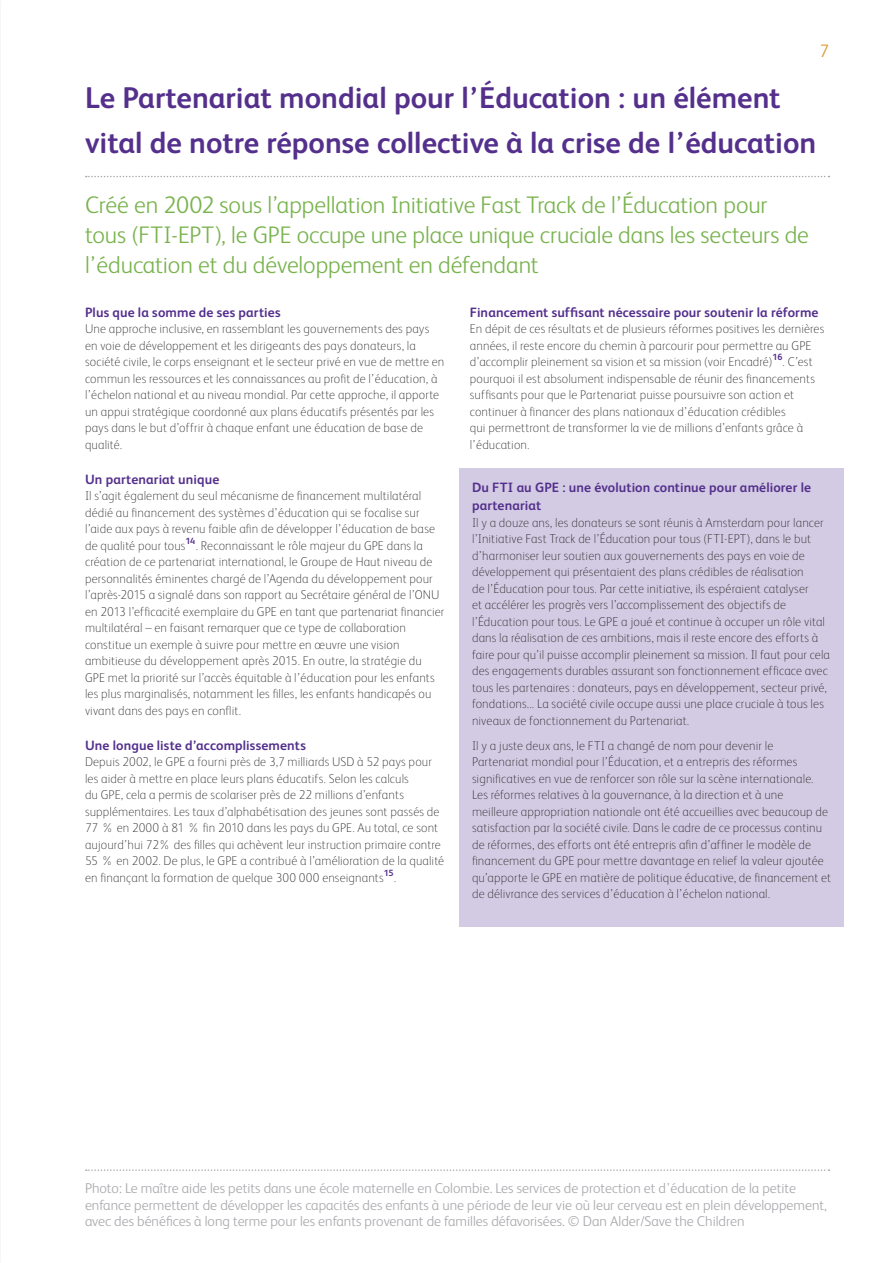
<style>
.page{position:relative;width:893px;height:1263px;background:#fff}
.page>*{position:absolute;margin:0;border:0;box-sizing:border-box;transform-origin:0 0}
.t1{font:700 30px/45px "FS Albert";color:#54308c}
.Intro_Copy{font:300 24px/30px "FS Albert";letter-spacing:-.005em;color:#79b34e}
.t2{font:300 18px "FS Albert";color:#db972e}
.Image_Credit{font:300 14.25px/16.5px "FS Albert";color:#a8a9ad}
.Subhead{font:700 13.5px/18px "FS Albert";letter-spacing:.01em;color:#54308c}
.Body_Copy{font:100 12.75px/16.5px "FS Albert";letter-spacing:.01em;color:#231f20}
.Body_Copy-2{font:700 9px "FS Albert";color:#54308c}
</style>
<div class="page">
<svg style="left:86px;top:1169px;width:743px;height:2px"></svg>
<svg style="left:86px;top:176px;width:743px;height:1px"></svg>
<div style="left:459px;top:469px;width:385px;height:458px;background:#d3cbe3"></div>
<h3 class="t2" style="left:819px;top:40px;width:11px">7</h3>
<p class="t1" style="left:85px;top:75px;width:733px">Le Partenariat mondial pour l’Éducation : un élément vital de notre réponse collective à la crise de l’éducation</p>
<p class="Intro_Copy" style="left:85px;top:190px;width:725px">Créé en 2002 sous l’appellation Initiative Fast Track de l’Éducation pour tous (FTI-EPT), le GPE occupe une place unique cruciale dans les secteurs de l’éducation et du développement en défendant</p>
<p class="Subhead" style="left:85px;top:303px;width:197px">Plus que la somme de ses parties</p>
<p class="Body_Copy" style="left:85px;top:321px;width:361px">Une approche inclusive, en rassemblant les gouvernements des pays en voie de développement et les dirigeants des pays donateurs, la société civile, le corps enseignant et le secteur privé en vue de mettre en commun les ressources et les connaissances au profit de l’éducation, à l’échelon national et au niveau mondial. Par cette approche, il apporte un appui stratégique coordonné aux plans éducatifs présentés par les pays dans le but d’offrir à chaque enfant une éducation de base de qualité.</p>
<p class="Subhead" style="left:85px;top:470px;width:136px">Un partenariat unique</p>
<p class="Body_Copy" style="left:85px;top:488px;width:352px">Il s’agit également du seul mécanisme de financement multilatéral dédié au financement des systèmes d’éducation qui se focalise sur l’aide aux pays à revenu faible afin de développer l’éducation de base de qualité pour tous</p>
<p class="Subhead" style="left:470px;top:303px;width:350px">Financement suffisant nécessaire pour soutenir la réforme</p>
<p class="Body_Copy" style="left:470px;top:321px;width:356px">En dépit de ces résultats et de plusieurs réformes positives les dernières années, il reste encore du chemin à parcourir pour permettre au GPE d’accomplir pleinement sa vision et sa mission (voir Encadré)</p>
<p class="Body_Copy-2" style="left:772px;top:352px;width:11px">16</p>
<p class="Body_Copy" style="left:470px;top:354px;width:347px;text-indent:313px">. C’est pourquoi il est absolument indispensable de réunir des financements suffisants pour que le Partenariat puisse poursuivre son action et continuer à financer des plans nationaux d’éducation crédibles<br>qui permettront de transformer la vie de millions d’enfants grâce à l’éducation.</p>
<p class="Subhead" style="left:472px;top:478px;width:341px">Du FTI au GPE : une évolution continue pour améliorer le partenariat</p>
<p class="Body_Copy" style="left:472px;top:514px;width:360px">Il y a douze ans, les donateurs se sont réunis à Amsterdam pour lancer l’Initiative Fast Track de l’Éducation pour tous (FTI-EPT), dans le but d’harmoniser leur soutien aux gouvernements des pays en voie de développement qui présentaient des plans crédibles de réalisation<br>de l’Éducation pour tous. Par cette initiative, ils espéraient catalyser<br>et accélérer les progrès vers l’accomplissement des objectifs de l’Éducation pour tous. Le GPE a joué et continue à occuper un rôle vital dans la réalisation de ces ambitions, mais il reste encore des efforts à faire pour qu’il puisse accomplir pleinement sa mission. Il faut pour cela des engagements durables assurant son fonctionnement efficace avec tous les partenaires : donateurs, pays en développement, secteur privé, fondations... La société civile occupe aussi une place cruciale à tous les niveaux de fonctionnement du Partenariat.</p>
<p class="Body_Copy" style="left:472px;top:737px;width:361px">Il y a juste deux ans, le FTI a changé de nom pour devenir le Partenariat mondial pour l’Éducation, et a entrepris des réformes significatives en vue de renforcer son rôle sur la scène internationale.<br>Les réformes relatives à la gouvernance, à la direction et à une meilleure appropriation nationale ont été accueillies avec beaucoup de satisfaction par la société civile. Dans le cadre de ce processus continu de réformes, des efforts ont été entrepris afin d’affiner le modèle de financement du GPE pour mettre davantage en relief la valeur ajoutée qu’apporte le GPE en matière de politique éducative, de financement et de délivrance des services d’éducation à l’échelon national.</p>
<p class="Body_Copy-2" style="left:185px;top:535px;width:11px">14</p>
<p class="Body_Copy" style="left:85px;top:537px;width:361px;text-indent:111px">. Reconnaissant le rôle majeur du GPE dans la création de ce partenariat international, le Groupe de Haut niveau de personnalités éminentes chargé de l’Agenda du développement pour l’après-2015 a signalé dans son rapport au Secrétaire général de l’ONU en 2013 l’efficacité exemplaire du GPE en tant que partenariat financier multilatéral – en faisant remarquer que ce type de collaboration constitue un exemple à suivre pour mettre en œuvre une vision ambitieuse du développement après 2015. En outre, la stratégie du GPE met la priorité sur l’accès équitable à l’éducation pour les enfants les plus marginalisés, notamment les filles, les enfants handicapés ou vivant dans des pays en conflit.</p>
<p class="Subhead" style="left:85px;top:736px;width:222px">Une longue liste d’accomplissements</p>
<p class="Body_Copy" style="left:85px;top:754px;width:361px">Depuis 2002, le GPE a fourni près de 3,7 milliards USD à 52 pays pour les aider à mettre en place leurs plans éducatifs. Selon les calculs<br>du GPE, cela a permis de scolariser près de 22 millions d’enfants supplémentaires. Les taux d’alphabétisation des jeunes sont passés de 77 % en 2000 à 81 % fin 2010 dans les pays du GPE. Au total, ce sont aujourd’hui 72% des filles qui achèvent leur instruction primaire contre 55 % en 2002. De plus, le GPE a contribué à l’amélioration de la qualité en finançant la formation de quelque 300 000 enseignants</p>
<p class="Body_Copy-2" style="left:384px;top:867px;width:11px">15</p>
<p class="Body_Copy" style="left:394px;top:869px;width:4px">.</p>
<p class="Image_Credit" style="left:85px;top:1180px;width:743px">Photo: Le maître aide les petits dans une école maternelle en Colombie. Les services de protection et d’éducation de la petite enfance permettent de développer les capacités des enfants à une période de leur vie où leur cerveau est en plein développement, avec des bénéfices à long terme pour les enfants provenant de familles défavorisées. © Dan Alder/Save the Children</p>
</div>
